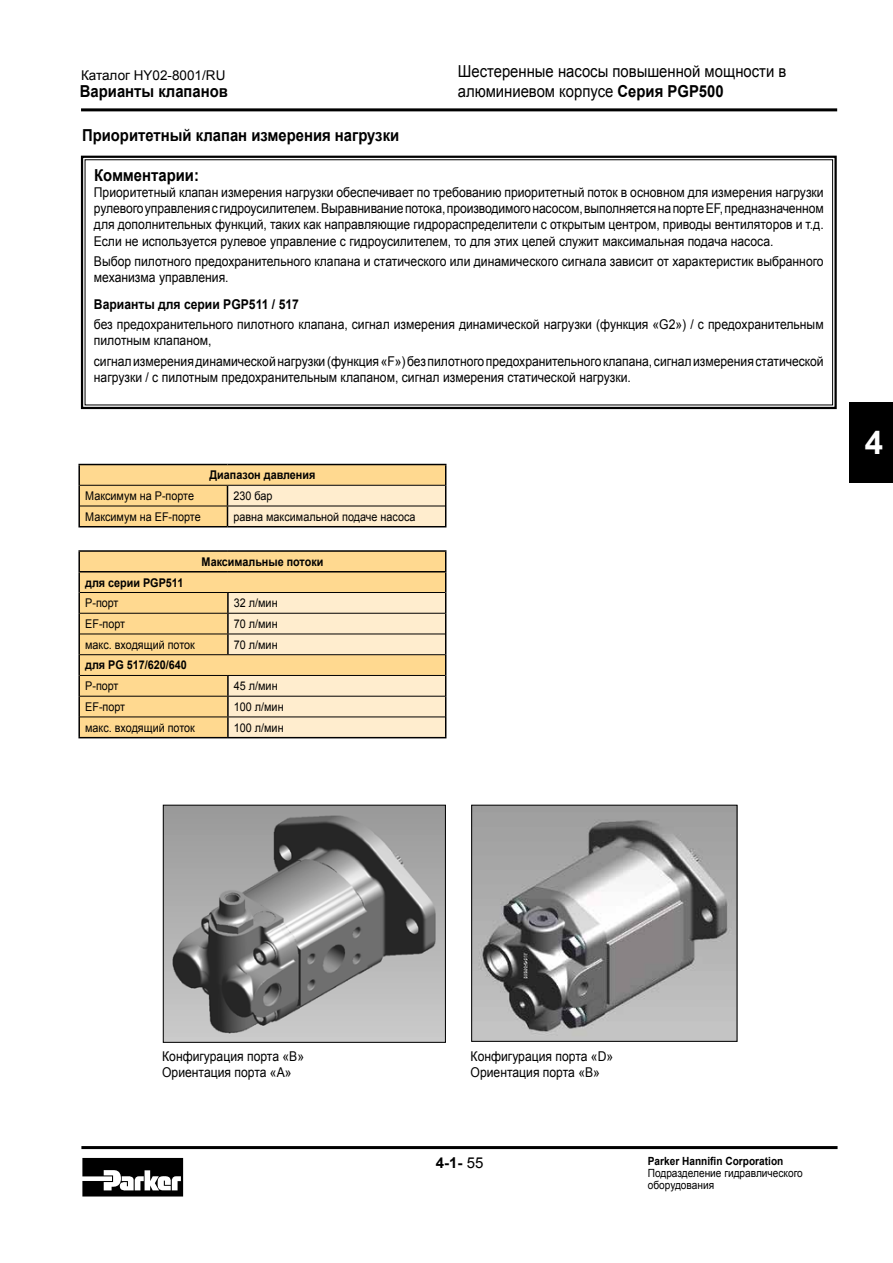
<style>
.page{position:relative;width:893px;height:1263px;background:#fff}
.page>*{position:absolute;margin:0;border:0;box-sizing:border-box;transform-origin:0 0}
.t1{font:700 33px "Arial";color:#fff}
.t2{font:16.5px "Arial";color:#000;scale:.9 1}
.t3{font:700 16.5px "Arial";color:#000;scale:.9 1}
.t4{font:700 15px "Arial";color:#000}
.t5{font:13.5px/16.2px "Arial";color:#000;scale:.9 1}
.t6{font:700 13.5px "Arial";color:#000;scale:.9 1}
.t7{font:13.5px "Arial";color:#000}
.t8{font:12px "Arial";color:#000;scale:.9 1}
.t9{font:700 12px "Arial";color:#000;scale:.9 1}
.t10{font:11.25px/12px "Arial";color:#000;scale:.9 1}
.t11{font:700 11.25px "Arial";color:#000;scale:.9 1}
.s1{font-weight:700}
.s2{font-weight:400}
</style>
<div class="page">
<hr style="left:81px;top:108px;width:756px;height:3px;background:#000">
<hr style="left:81px;top:1146px;width:756px;height:3px;background:#000">
<div style="left:849px;top:403px;width:44px;height:80px;background:#000"></div>
<svg style="left:82px;top:1158px;width:101px;height:38px"></svg>
<div style="left:80px;top:552px;width:148px;height:185px;background:#ffd990"></div>
<hr style="left:78px;top:572px;width:2px;height:20px;background:#000">
<hr style="left:78px;top:592px;width:2px;height:21px;background:#000">
<hr style="left:227px;top:593px;width:2px;height:20px;background:#000">
<hr style="left:78px;top:613px;width:2px;height:21px;background:#000">
<hr style="left:227px;top:614px;width:2px;height:20px;background:#000">
<hr style="left:78px;top:634px;width:2px;height:21px;background:#000">
<hr style="left:227px;top:634px;width:2px;height:20px;background:#000">
<hr style="left:78px;top:655px;width:2px;height:20px;background:#000">
<hr style="left:78px;top:675px;width:2px;height:21px;background:#000">
<hr style="left:227px;top:676px;width:2px;height:20px;background:#000">
<hr style="left:78px;top:696px;width:2px;height:21px;background:#000">
<hr style="left:227px;top:696px;width:2px;height:20px;background:#000">
<hr style="left:78px;top:717px;width:2px;height:20px;background:#000">
<hr style="left:227px;top:717px;width:2px;height:20px;background:#000">
<hr style="left:78px;top:737px;width:150px;height:1px;background:#000">
<hr style="left:80px;top:592px;width:148px;height:1px;background:#000">
<hr style="left:80px;top:613px;width:148px;height:1px;background:#000">
<hr style="left:80px;top:634px;width:148px;height:1px;background:#000">
<hr style="left:80px;top:654px;width:148px;height:1px;background:#000">
<hr style="left:80px;top:675px;width:148px;height:1px;background:#000">
<hr style="left:80px;top:696px;width:148px;height:1px;background:#000">
<hr style="left:78px;top:550px;width:150px;height:2px;background:#000">
<svg style="left:78px;top:552px;width:2px;height:19px"></svg>
<hr style="left:228px;top:550px;width:218px;height:2px;background:#000">
<svg style="left:228px;top:552px;width:218px;height:186px"></svg>
<hr style="left:78px;top:571px;width:150px;height:1px;background:#000">
<hr style="left:228px;top:571px;width:218px;height:1px;background:#000">
<hr style="left:80px;top:716px;width:148px;height:1px;background:#000">
<hr style="left:228px;top:716px;width:217px;height:1px;background:#000">
<hr style="left:78px;top:485px;width:2px;height:21px;background:#000">
<hr style="left:78px;top:506px;width:2px;height:20px;background:#000">
<hr style="left:78px;top:526px;width:149px;height:1px;background:#000">
<hr style="left:78px;top:464px;width:149px;height:1px;background:#000">
<hr style="left:78px;top:465px;width:2px;height:20px;background:#000">
<svg style="left:79px;top:464px;width:367px;height:63px"></svg>
<hr style="left:80px;top:506px;width:147px;height:1px;background:#000">
<hr style="left:227px;top:506px;width:218px;height:1px;background:#000">
<svg style="left:80px;top:155px;width:757px;height:255px"></svg>
<img style="left:165px;top:807px;width:279px;height:234px">
<div style="left:163px;top:805px;width:283px;height:238px;border:1px solid #000"></div>
<img style="left:473px;top:807px;width:262px;height:233px">
<div style="left:471px;top:805px;width:266px;height:237px;border:1px solid #000"></div>
<p class="t7" style="left:81px;top:67px;width:146px">Каталог HY02-8001/RU</p>
<p class="t2" style="left:458px;top:61px;width:366px">Шестеренные насосы повышенной мощности в</p>
<p class="t3" style="left:80px;top:81px;width:166px">Варианты клапанов</p>
<p class="t2" style="left:458px;top:80px;width:297px">алюминиевом корпусе <span class="s1">Серия PGP500</span></p>
<p class="t3" style="left:82px;top:125px;width:354px">Приоритетный клапан измерения нагрузки</p>
<p class="t3" style="left:94px;top:164px;width:118px">Комментарии:</p>
<p class="t5" style="left:94px;top:184px;width:812px;text-align:justify">Приоритетный клапан измерения нагрузки обеспечивает по требованию приоритетный поток в основном для измерения нагрузки рулевого управления с гидроусилителем. Выравнивание потока, производимого насосом, выполняется на порте EF, предназначенном для дополнительных функций, таких как направляющие гидрораспределители с открытым центром, приводы вентиляторов и т.д.<br>Если не используется рулевое управление с гидроусилителем, то для этих целей служит максимальная подача насоса.</p>
<p class="t5" style="left:94px;top:253px;width:812px">Выбор пилотного предохранительного клапана и статического или динамического сигнала зависит от характеристик выбранного механизма управления.</p>
<p class="t6" style="left:94px;top:295px;width:229px">Варианты для серии PGP511 / 517</p>
<p class="t5" style="left:94px;top:316px;width:812px">без предохранительного пилотного клапана, сигнал измерения динамической нагрузки (функция «G2») / с предохранительным пилотным клапаном,</p>
<p class="t5" style="left:94px;top:353px;width:812px">сигнал измерения динамической нагрузки (функция «F») без пилотного предохранительного клапана, сигнал измерения статической нагрузки / с пилотным предохранительным клапаном, сигнал измерения статической нагрузки.</p>
<p class="t9" style="left:210px;top:467px;width:119px">Диапазон давления</p>
<p class="t8" style="left:85px;top:488px;width:122px">Максимум на P-порте</p>
<p class="t8" style="left:233px;top:488px;width:45px">230 бар</p>
<p class="t8" style="left:85px;top:509px;width:130px">Максимум на EF-порте</p>
<p class="t8" style="left:233px;top:509px;width:204px">равна максимальной подаче насоса</p>
<p class="t9" style="left:202px;top:554px;width:137px">Максимальные потоки</p>
<p class="t9" style="left:85px;top:574px;width:111px">для серии PGP511</p>
<p class="t8" style="left:85px;top:595px;width:39px">P-порт</p>
<p class="t8" style="left:234px;top:595px;width:50px">32 л/мин</p>
<p class="t8" style="left:85px;top:616px;width:46px">EF-порт</p>
<p class="t8" style="left:234px;top:616px;width:50px">70 л/мин</p>
<p class="t8" style="left:85px;top:637px;width:123px">макс. входящий поток</p>
<p class="t8" style="left:234px;top:637px;width:50px">70 л/мин</p>
<p class="t9" style="left:85px;top:657px;width:114px">для PG 517/620/640</p>
<p class="t8" style="left:85px;top:678px;width:39px">P-порт</p>
<p class="t8" style="left:234px;top:678px;width:50px">45 л/мин</p>
<p class="t8" style="left:85px;top:699px;width:46px">EF-порт</p>
<p class="t8" style="left:234px;top:699px;width:57px">100 л/мин</p>
<p class="t8" style="left:85px;top:720px;width:123px">макс. входящий поток</p>
<p class="t8" style="left:234px;top:720px;width:57px">100 л/мин</p>
<h1 class="t1" style="left:865px;top:421px;width:20px">4</h1>
<p class="t5" style="left:162px;top:1048px;width:159px">Конфигурация порта «B»<br>Ориентация порта «A»</p>
<p class="t5" style="left:471px;top:1048px;width:160px">Конфигурация порта «D»<br>Ориентация порта «В»</p>
<p class="t4" style="left:436px;top:1152px;width:49px">4-1- <span class="s2">55</span></p>
<p class="t11" style="left:648px;top:1153px;width:152px">Parker Hannifin Corporation</p>
<p class="t10" style="left:648px;top:1167px;width:174px">Подразделение гидравлического оборудования</p>
</div>
